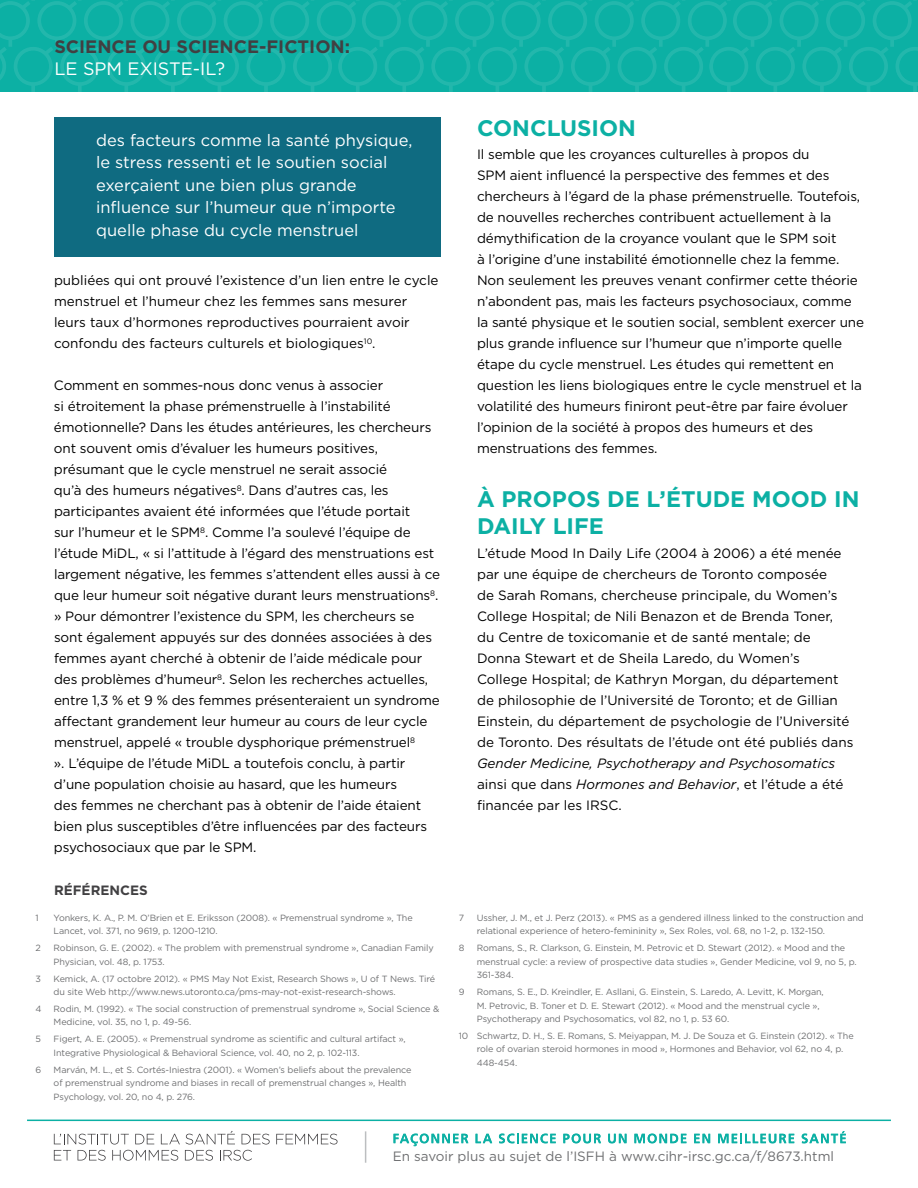
<style>
.page{position:relative;width:918px;height:1188px;background:#fff}
.page>*{position:absolute;margin:0;border:0;box-sizing:border-box;transform-origin:0 0}
.t1{font:700 22.5px/27px "Gotham";color:#0cb0a4}
.t2{font:700 18px "Gotham";color:#414042}
.t3{font:18px "Gotham";color:#fff}
.t4{font:16.5px/22.5px "Gotham";color:#fff}
.t5{font:13.5px/21px "Gotham";letter-spacing:-.01em;color:#000}
.t6{font:italic 13.5px/21px "Gotham";color:#000}
.t7{font:13.5px "Gotham";color:#6e6f71}
.t8{font:700 13.5px "Gotham";color:#414042}
.t9{font:9px/13.5px "Gotham";letter-spacing:-.01em;color:#6e6f71}
.s1{font-style:normal}
</style>
<div class="page">
<hr style="left:27px;top:1120px;width:864px;height:1px;background:#0cb0a4">
<svg style="left:0;top:0;width:918px;height:92px"></svg>
<svg style="left:276px;top:1134px;width:62px;height:11px"></svg>
<svg style="left:54px;top:1131px;width:216px;height:30px"></svg>
<hr style="left:365px;top:1131px;width:1px;height:32px;background:#bcbec0">
<svg style="left:394px;top:1133px;width:74px;height:13px"></svg>
<svg style="left:476px;top:1134px;width:16px;height:9px"></svg>
<svg style="left:499px;top:1133px;width:57px;height:11px"></svg>
<svg style="left:563px;top:1133px;width:38px;height:11px"></svg>
<svg style="left:608px;top:1134px;width:19px;height:10px"></svg>
<svg style="left:634px;top:1133px;width:52px;height:11px"></svg>
<svg style="left:694px;top:1134px;width:16px;height:9px"></svg>
<svg style="left:718px;top:1134px;width:76px;height:10px"></svg>
<svg style="left:802px;top:1131px;width:44px;height:13px"></svg>
<div style="left:54px;top:117px;width:387px;height:139px;background:#0f6b81"></div>
<h2 class="t2" style="left:54px;top:35px;width:297px">SCIENCE OU SCIENCE-FICTION:</h2>
<h2 class="t3" style="left:54px;top:57px;width:172px">LE SPM EXISTE-IL?</h2>
<p class="t4" style="left:96px;top:128px;width:318px">des facteurs comme la santé physique, le stress ressenti et le soutien social exerçaient une bien plus grande influence sur l’humeur que n’importe quelle phase du cycle menstruel</p>
<p class="t5" style="left:54px;top:269px;width:386px">publiées qui ont prouvé l’existence d’un lien entre le cycle menstruel et l’humeur chez les femmes sans mesurer leurs taux d’hormones reproductives pourraient avoir confondu des facteurs culturels et biologiques<sup>10</sup>.</p>
<p class="t5" style="left:54px;top:374px;width:388px">Comment en sommes-nous donc venus à associer<br>si étroitement la phase prémenstruelle à l’instabilité émotionnelle? Dans les études antérieures, les chercheurs ont souvent omis d’évaluer les humeurs positives, présumant que le cycle menstruel ne serait associé<br>qu’à des humeurs négatives<sup>8</sup>. Dans d’autres cas, les participantes avaient été informées que l’étude portait<br>sur l’humeur et le SPM<sup>8</sup>. Comme l’a soulevé l’équipe de l’étude MiDL, « si l’attitude à l’égard des menstruations est largement négative, les femmes s’attendent elles aussi à ce que leur humeur soit négative durant leurs menstruations<sup>8</sup>. » Pour démontrer l’existence du SPM, les chercheurs se sont également appuyés sur des données associées à des femmes ayant cherché à obtenir de l’aide médicale pour des problèmes d’humeur<sup>8</sup>. Selon les recherches actuelles, entre 1,3 % et 9 % des femmes présenteraient un syndrome affectant grandement leur humeur au cours de leur cycle menstruel, appelé « trouble dysphorique prémenstruel<sup>8<br></sup>». L’équipe de l’étude MiDL a toutefois conclu, à partir d’une population choisie au hasard, que les humeurs<br>des femmes ne cherchant pas à obtenir de l’aide étaient bien plus susceptibles d’être influencées par des facteurs psychosociaux que par le SPM.</p>
<p class="t8" style="left:54px;top:881px;width:95px">RÉFÉRENCES</p>
<p class="t9" style="left:36px;top:911px;width:5px">1</p>
<p class="t9" style="left:54px;top:911px;width:361px">Yonkers, K. A., P. M. O’Brien et E. Eriksson (2008). « Premenstrual syndrome », The<br>Lancet, vol. 371, no 9619, p. 1200-1210.</p>
<p class="t9" style="left:36px;top:941px;width:7px">2</p>
<p class="t9" style="left:54px;top:941px;width:382px">Robinson, G. E. (2002). « The problem with premenstrual syndrome », Canadian Family<br>Physician, vol. 48, p. 1753.</p>
<p class="t9" style="left:36px;top:971px;width:7px">3</p>
<p class="t9" style="left:54px;top:971px;width:383px">Kemick, A. (17 octobre 2012). « PMS May Not Exist, Research Shows », U of T News. Tiré du site Web http://www.news.utoronto.ca/pms-may-not-exist-research-shows.</p>
<p class="t9" style="left:36px;top:1002px;width:8px">4</p>
<p class="t9" style="left:54px;top:1002px;width:387px">Rodin, M. (1992). « The social construction of premenstrual syndrome », Social Science &amp;<br>Medicine, vol. 35, no 1, p. 49-56.</p>
<p class="t9" style="left:36px;top:1032px;width:7px">5</p>
<p class="t9" style="left:54px;top:1032px;width:354px">Figert, A. E. (2005). « Premenstrual syndrome as scientific and cultural artifact »,<br>Integrative Physiological &amp; Behavioral Science, vol. 40, no 2, p. 102-113.</p>
<p class="t9" style="left:36px;top:1063px;width:7px">6</p>
<p class="t9" style="left:54px;top:1063px;width:359px">Marván, M. L., et S. Cortés-Iniestra (2001). « Women’s beliefs about the prevalence of premenstrual syndrome and biases in recall of premenstrual changes », Health<br>Psychology, vol. 20, no 4, p. 276.</p>
<h1 class="t1" style="left:477px;top:114px;width:161px">CONCLUSION</h1>
<p class="t5" style="left:477px;top:143px;width:389px">Il semble que les croyances culturelles à propos du<br>SPM aient influencé la perspective des femmes et des chercheurs à l’égard de la phase prémenstruelle. Toutefois, de nouvelles recherches contribuent actuellement à la démythification de la croyance voulant que le SPM soit<br>à l’origine d’une instabilité émotionnelle chez la femme.<br>Non seulement les preuves venant confirmer cette théorie n’abondent pas, mais les facteurs psychosociaux, comme la santé physique et le soutien social, semblent exercer une plus grande influence sur l’humeur que n’importe quelle étape du cycle menstruel. Les études qui remettent en question les liens biologiques entre le cycle menstruel et la volatilité des humeurs finiront peut-être par faire évoluer l’opinion de la société à propos des humeurs et des menstruations des femmes.</p>
<h1 class="t1" style="left:477px;top:485px;width:384px">À PROPOS DE L’ÉTUDE MOOD IN<br>DAILY LIFE</h1>
<p class="t5" style="left:477px;top:542px;width:378px">L’étude Mood In Daily Life (2004 à 2006) a été menée par une équipe de chercheurs de Toronto composée<br>de Sarah Romans, chercheuse principale, du Women’s College Hospital; de Nili Benazon et de Brenda Toner, du Centre de toxicomanie et de santé mentale; de Donna Stewart et de Sheila Laredo, du Women’s College Hospital; de Kathryn Morgan, du département de philosophie de l’Université de Toronto; et de Gillian Einstein, du département de psychologie de l’Université de Toronto. Des résultats de l’étude ont été publiés dans</p>
<p class="t6" style="left:477px;top:752px;width:368px">Gender Medicine, Psychotherapy and Psychosomatics <span class="s1">ainsi que dans</span> Hormones and Behavior<span class="s1">, et l’étude a été financée par les IRSC.</span></p>
<p class="t9" style="left:459px;top:911px;width:7px">7</p>
<p class="t9" style="left:477px;top:911px;width:389px">Ussher, J. M., et J. Perz (2013). « PMS as a gendered illness linked to the construction and relational experience of hetero-femininity », Sex Roles, vol. 68, no 1-2, p. 132-150.</p>
<p class="t9" style="left:459px;top:941px;width:7px">8</p>
<p class="t9" style="left:477px;top:941px;width:381px">Romans, S., R. Clarkson, G. Einstein, M. Petrovic et D. Stewart (2012). « Mood and the menstrual cycle: a review of prospective data studies », Gender Medicine, vol 9, no 5, p.<br>361-384.</p>
<p class="t9" style="left:459px;top:985px;width:7px">9</p>
<p class="t9" style="left:477px;top:985px;width:349px">Romans, S. E., D. Kreindler, E. Asllani, G. Einstein, S. Laredo, A. Levitt, K. Morgan,<br>M. Petrovic, B. Toner et D. E. Stewart (2012). « Mood and the menstrual cycle »,<br>Psychotherapy and Psychosomatics, vol 82, no 1, p. 53 60.</p>
<p class="t9" style="left:477px;top:1029px;width:378px;text-indent:-18px">10 Schwartz, D. H., S. E. Romans, S. Meiyappan, M. J. De Souza et G. Einstein (2012). « The role of ovarian steroid hormones in mood », Hormones and Behavior, vol 62, no 4, p.<br>448-454.</p>
<p class="t7" style="left:393px;top:1148px;width:443px">En savoir plus au sujet de l’ISFH à www.cihr-irsc.gc.ca/f/8673.html</p>
</div>
